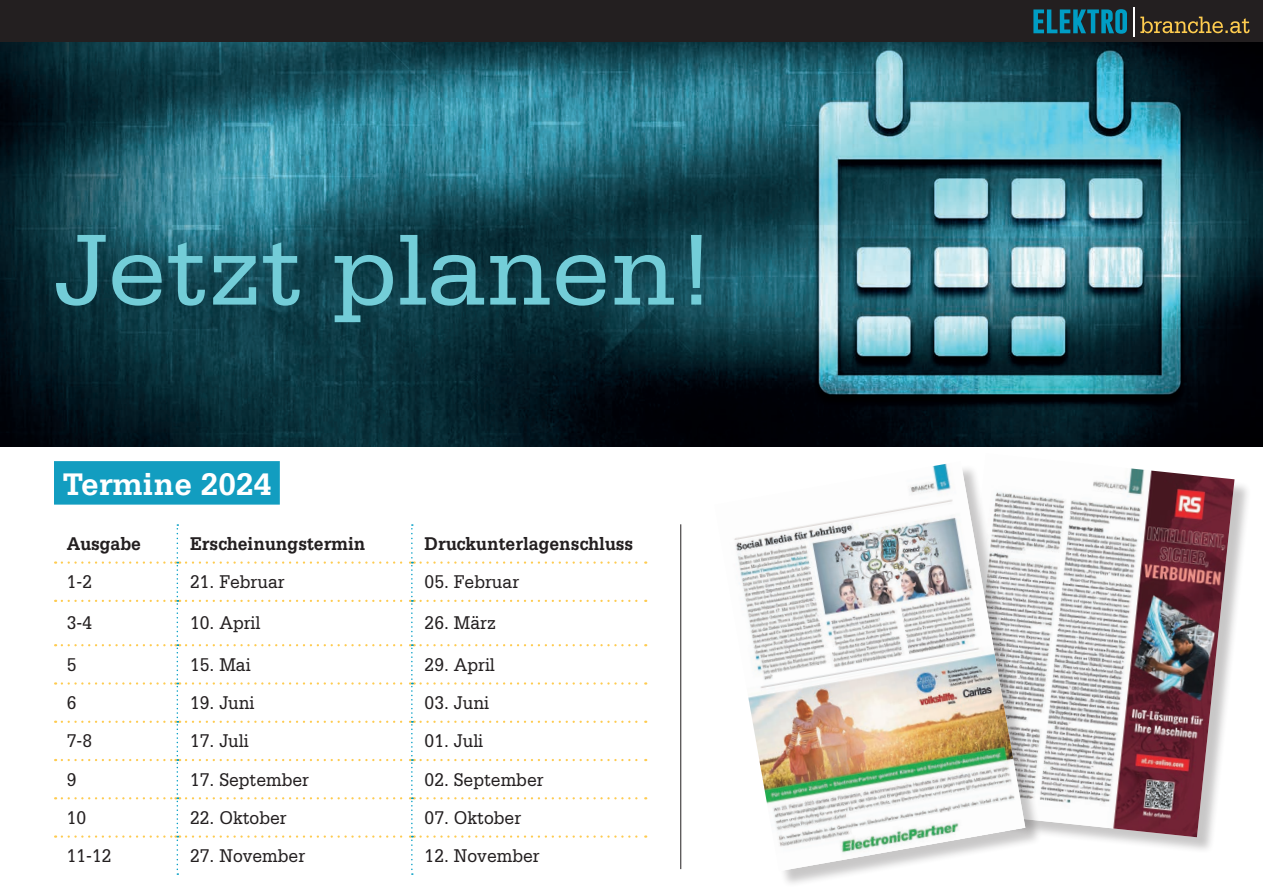
<style>
.page{position:relative;width:1263px;height:893px;background:#fff}
.page>*{position:absolute;margin:0;border:0;box-sizing:border-box;transform-origin:0 0}
.t1{font:106.5px "Serifa Std";color:#73cdd8}
.t2{font:700 33px "Serifa Std";color:#fff;scale:.96 1}
.t3{font:19.5px "Serifa Std";color:#231f20;scale:.9 1}
.t4{font:700 19.5px "Serifa Std";color:#231f20;scale:.9 1}
</style>
<div class="page">
<div style="left:0;top:0;width:1263px;height:43px;background:#231f20"></div>
<svg style="left:1140px;top:17px;width:109px;height:16px"></svg>
<hr style="left:1133px;top:7px;width:2px;height:30px;background:#fff">
<svg style="left:1033px;top:9px;width:94px;height:25px"></svg>
<svg style="left:62px;top:524px;width:118px;height:351px"></svg>
<svg style="left:186px;top:524px;width:460px;height:351px"></svg>
<img style="left:0;top:43px;width:1263px;height:403px">
<div style="left:950px;top:455px;width:301px;height:399px;background:#231f20;opacity:.25"></div>
<img style="left:950px;top:455px;width:284px;height:382px">
<div style="left:716px;top:463px;width:326px;height:425px;background:#231f20;opacity:.25"></div>
<img style="left:716px;top:461px;width:309px;height:410px">
<hr style="left:680px;top:524px;width:1px;height:345px;background:#231f20">
<div style="left:54px;top:461px;width:226px;height:44px;background:#129dc0"></div>
<h1 class="t1" style="left:54px;top:211px;width:664px">Jetzt planen!</h1>
<h2 class="t2" style="left:63px;top:465px;width:219px">Termine 2024</h2>
<p class="t4" style="left:67px;top:532px;width:84px">Ausgabe</p>
<p class="t4" style="left:190px;top:532px;width:197px">Erscheinungstermin</p>
<p class="t4" style="left:425px;top:532px;width:233px">Druckunterlagenschluss</p>
<p class="t3" style="left:67px;top:571px;width:30px">1-2</p>
<p class="t3" style="left:190px;top:571px;width:107px">21. Februar</p>
<p class="t3" style="left:425px;top:571px;width:107px">05. Februar</p>
<p class="t3" style="left:67px;top:612px;width:30px">3-4</p>
<p class="t3" style="left:190px;top:612px;width:80px">10. April</p>
<p class="t3" style="left:425px;top:612px;width:81px">26. März</p>
<p class="t3" style="left:67px;top:653px;width:12px">5</p>
<p class="t3" style="left:190px;top:653px;width:69px">15. Mai</p>
<p class="t3" style="left:425px;top:653px;width:80px">29. April</p>
<p class="t3" style="left:67px;top:692px;width:12px">6</p>
<p class="t3" style="left:190px;top:692px;width:73px">19. Juni</p>
<p class="t3" style="left:425px;top:692px;width:73px">03. Juni</p>
<p class="t3" style="left:67px;top:730px;width:30px">7-8</p>
<p class="t3" style="left:190px;top:730px;width:67px">17. Juli</p>
<p class="t3" style="left:425px;top:730px;width:67px">01. Juli</p>
<p class="t3" style="left:67px;top:768px;width:12px">9</p>
<p class="t3" style="left:190px;top:768px;width:134px">17. September</p>
<p class="t3" style="left:425px;top:768px;width:134px">02. September</p>
<p class="t3" style="left:67px;top:807px;width:23px">10</p>
<p class="t3" style="left:190px;top:807px;width:109px">22. Oktober</p>
<p class="t3" style="left:425px;top:807px;width:109px">07. Oktober</p>
<p class="t3" style="left:67px;top:845px;width:51px">11-12</p>
<p class="t3" style="left:190px;top:845px;width:129px">27. November</p>
<p class="t3" style="left:425px;top:845px;width:129px">12. November</p>
</div>
